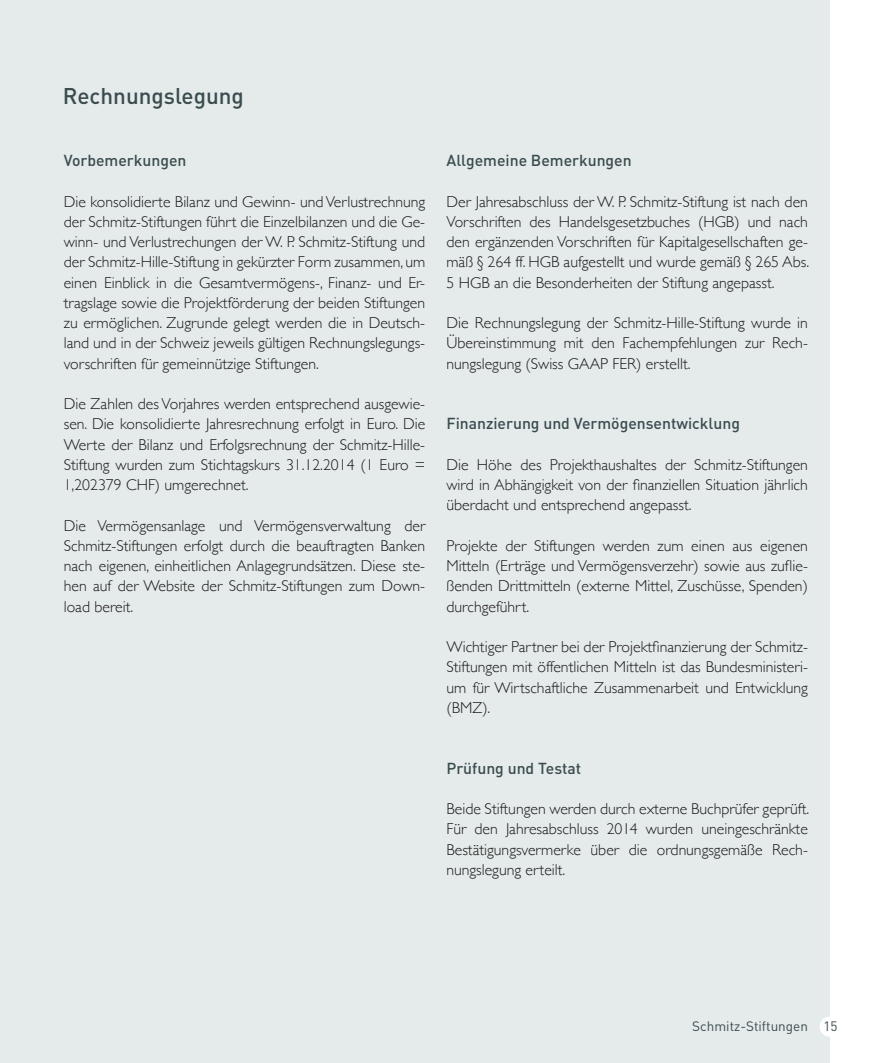
<style>
.page{position:relative;width:893px;height:1063px;background:#fff}
.page>*{position:absolute;margin:0;border:0;box-sizing:border-box;transform-origin:0 0}
.t1{font:500 22.5px "DIN";color:#3a4c4e}
.t2{font:300 15.75px/20.2px "Gill Sans";color:#1a1a18;text-align:justify}
.t3{font:500 15.75px "DIN";color:#3a4c4e}
.t4{font:13.5px "DIN";color:#3a4c4e}
</style>
<div class="page">
<div style="left:0;top:0;width:829px;height:1063px;background:#e5eaeb"></div>
<div style="left:819px;top:1017px;width:21px;height:20px;background:#fff;border-radius:50%"></div>
<h1 class="t1" style="left:63px;top:81px;width:183px">Rechnungslegung</h1>
<p class="t3" style="left:64px;top:150px;width:124px">Vorbemerkungen</p>
<p class="t2" style="left:64px;top:191px;width:363px">Die konsolidierte Bilanz und Gewinn- und Verlustrechnung der Schmitz-Stiftungen führt die Einzelbilanzen und die Ge&shy;winn- und Verlustrechungen der W. P. Schmitz-Stiftung und der Schmitz-Hille-Stiftung in gekürzter Form zusammen, um einen Einblick in die Gesamtvermögens-, Finanz- und Er&shy;tragslage sowie die Projektförderung der beiden Stiftungen zu ermöglichen. Zugrunde gelegt werden die in Deutsch&shy;land und in der Schweiz jeweils gültigen Rechnungslegungs&shy;vorschriften für gemeinnützige Stiftungen.</p>
<p class="t2" style="left:64px;top:393px;width:363px">Die Zahlen des Vorjahres werden entsprechend ausgewie&shy;sen. Die konsolidierte Jahresrechnung erfolgt in Euro. Die Werte der Bilanz und Erfolgsrechnung der Schmitz-Hille-Stiftung wurden zum Stichtagskurs 31.12.2014 (1 Euro = 1,202379 CHF) umgerechnet.</p>
<p class="t2" style="left:64px;top:515px;width:363px">Die Vermögensanlage und Vermögensverwaltung der Schmitz-Stiftungen erfolgt durch die beauftragten Banken nach eigenen, einheitlichen Anlagegrundsätzen. Diese ste&shy;hen auf der Website der Schmitz-Stiftungen zum Down&shy;load bereit.</p>
<p class="t3" style="left:446px;top:150px;width:187px">Allgemeine Bemerkungen</p>
<p class="t2" style="left:446px;top:191px;width:364px">Der Jahresabschluss der W. P. Schmitz-Stiftung ist nach den Vorschriften des Handelsgesetzbuches (HGB) und nach den ergänzenden Vorschriften für Kapitalgesellschaften ge&shy;mäß § 264 ff. HGB aufgestellt und wurde gemäß § 265 Abs.<br>5 HGB an die Besonderheiten der Stiftung angepasst.</p>
<p class="t2" style="left:446px;top:312px;width:363px">Die Rechnungslegung der Schmitz-Hille-Stiftung wurde in Übereinstimmung mit den Fachempfehlungen zur Rech&shy;nungslegung (Swiss GAAP FER) erstellt.</p>
<p class="t3" style="left:446px;top:414px;width:295px">Finanzierung und Vermögensentwicklung</p>
<p class="t2" style="left:446px;top:454px;width:363px">Die Höhe des Projekthaushaltes der Schmitz-Stiftungen wird in Abhängigkeit von der finanziellen Situation jährlich überdacht und entsprechend angepasst.</p>
<p class="t2" style="left:446px;top:535px;width:363px">Projekte der Stiftungen werden zum einen aus eigenen Mitteln (Erträge und Vermögensverzehr) sowie aus zuflie&shy;ßenden Drittmitteln (externe Mittel, Zuschüsse, Spenden) durchgeführt.</p>
<p class="t2" style="left:446px;top:636px;width:363px">Wichtiger Partner bei der Projektfinanzierung der Schmitz-Stiftungen mit öffentlichen Mitteln ist das Bundesministeri&shy;um für Wirtschaftliche Zusammenarbeit und Entwicklung (BMZ).</p>
<p class="t3" style="left:446px;top:758px;width:136px">Prüfung und Testat</p>
<p class="t2" style="left:446px;top:798px;width:364px">Beide Stiftungen werden durch externe Buchprüfer geprüft.<br>Für den Jahresabschluss 2014 wurden uneingeschränkte Bestätigungsvermerke über die ordnungsgemäße Rech&shy;nungslegung erteilt.</p>
<p class="t4" style="left:692px;top:1018px;width:147px">Schmitz-Stiftungen 15</p>
</div>
